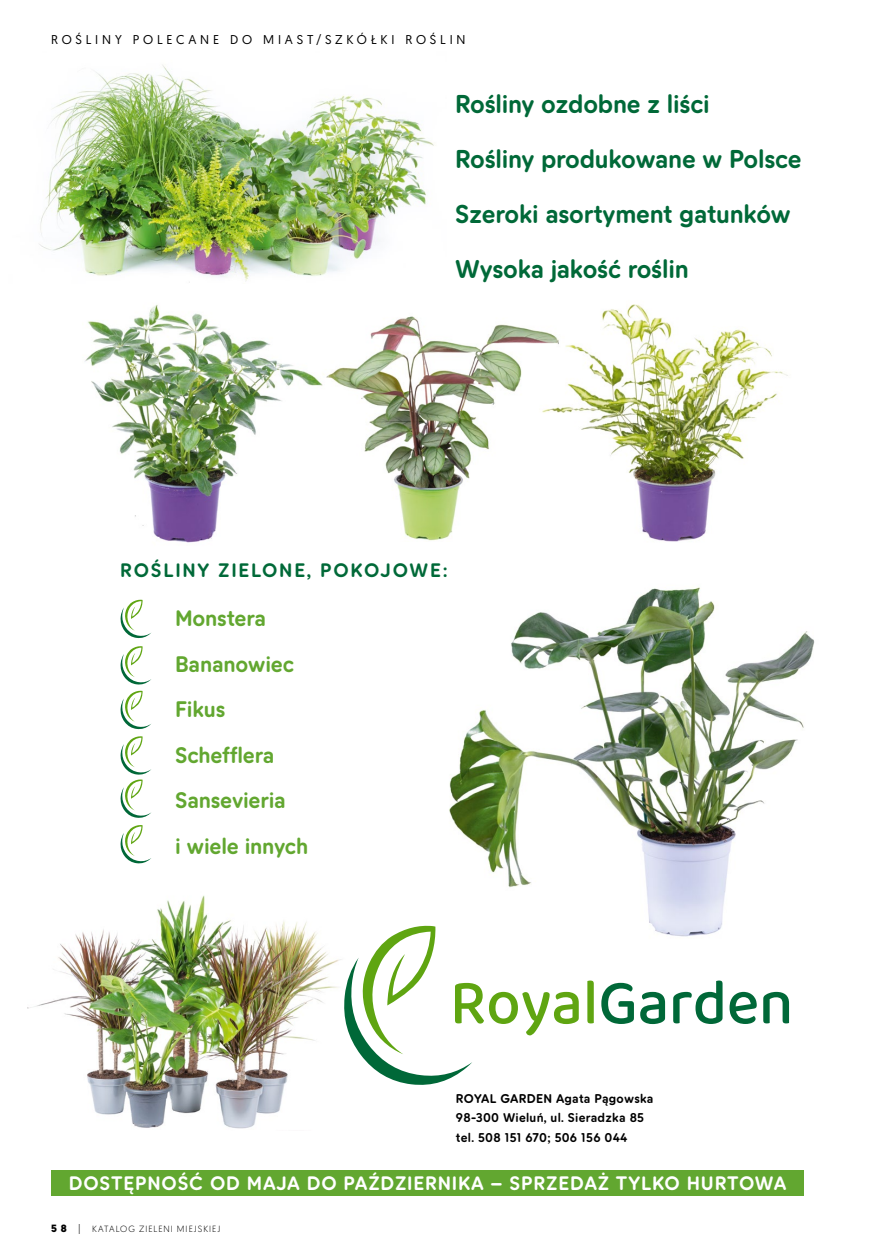
<style>
.page{position:relative;width:872px;height:1255px;background:#fff}
.page>*{position:absolute;margin:0;border:0;box-sizing:border-box;transform-origin:0 0}
.t1{font:700 25.8px/55.1px "Arctic Fox";letter-spacing:-.01em;color:#006938}
.t2{font:700 22.5px/45.5px "Arctic Fox";letter-spacing:-.01em;color:#62a730}
.t3{font:700 19.5px "Arctic Fox";letter-spacing:.04em;color:#fff}
.t4{font:700 19.5px "Arctic Fox";letter-spacing:.09em;color:#006938}
.t5{font:700 12.75px/19.5px "Arctic Fox";letter-spacing:.02em;color:#000}
.t6{font:12.75px "Geomanist";letter-spacing:.295em;color:#000}
.t7{font:300 9px "Geomanist";letter-spacing:.11em;color:#000}
.s1{font-weight:700;font-size:10.5px}
.s2{font-size:10.5px}
</style>
<div class="page">
<img style="left:27px;top:64px;width:788px;height:1132px">
<p class="t6" style="left:51px;top:31px;width:416px">ROŚLINY POLECANE DO MIAST/SZKÓŁKI ROŚLIN</p>
<p class="t1" style="left:455px;top:76px;width:348px">Rośliny ozdobne z liści<br>Rośliny produkowane w Polsce<br>Szeroki asortyment gatunków<br>Wysoka jakość roślin</p>
<p class="t4" style="left:120px;top:559px;width:329px">ROŚLINY ZIELONE, POKOJOWE:</p>
<p class="t2" style="left:175px;top:596px;width:135px">Monstera<br>Bananowiec<br>Fikus<br>Schefflera<br>Sansevieria<br>i wiele innych</p>
<p class="t5" style="left:456px;top:1088px;width:199px">ROYAL GARDEN Agata Pągowska<br>98-300 Wieluń, ul. Sieradzka 85 tel. 508 151 670; 506 156 044</p>
<p class="t3" style="left:69px;top:1171px;width:719px">DOSTĘPNOŚĆ OD MAJA DO PAŹDZIERNIKA – SPRZEDAŻ TYLKO HURTOWA</p>
<p class="t7" style="left:51px;top:1222px;width:171px"><span class="s1">5 8</span> <span class="s2">|</span> KATALOG ZIELENI MIEJSKIEJ</p>
</div>
